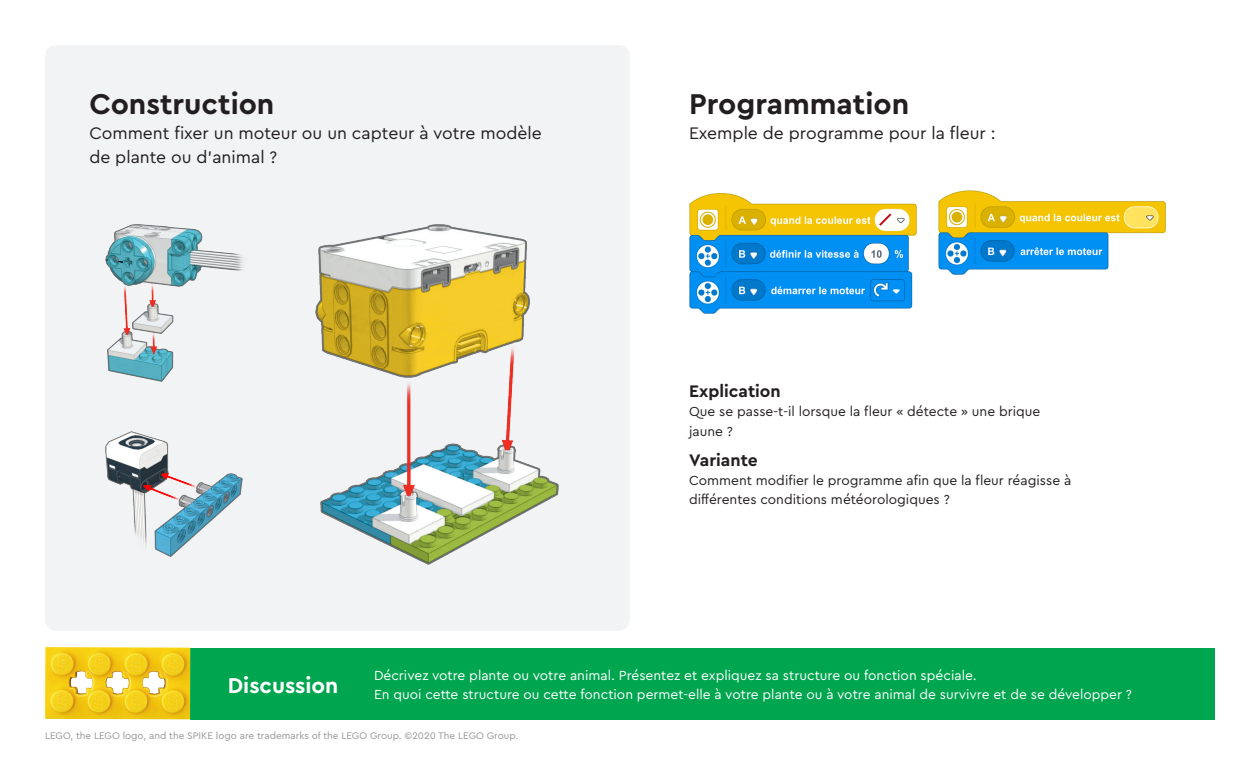
<style>
.page{position:relative;width:1260px;height:765px;background:#fff}
.page>*{position:absolute;margin:0;border:0;box-sizing:border-box;transform-origin:0 0}
.Header_1_-_Black{font:700 30px "Cera Pro";color:#231f20}
.Header_1_-_White{font:700 22.5px "Cera Pro";color:#fff}
.body_black_copy_2{font:17.5px/24.5px "Cera Pro";color:#231f20}
.Paragraph_Style_1{font:700 17.5px "Cera Pro";color:#231f20}
.Header_1_-_Black-2{font:700 17.5px "Cera Pro";color:#231f20}
.Header_1_-_White-2{font:13.75px "Cera Pro";color:#fff}
.desc_modify_it{font:13.75px/19.2px "Cera Pro";color:#231f20}
.Body_Copy_2_black_le{font:10px "Cera Pro";color:#939598}
</style>
<div class="page">
<div style="left:45px;top:45px;width:585px;height:586px;background:#f2f3f4;border-radius:11px"></div>
<img style="left:106px;top:224px;width:138px;height:158px">
<img style="left:315px;top:224px;width:243px;height:341px">
<img style="left:106px;top:431px;width:137px;height:126px">
<div style="left:190px;top:648px;width:1025px;height:72px;background:#00a54f"></div>
<img style="left:45px;top:647px;width:145px;height:73px">
<img style="left:689px;top:190px;width:477px;height:124px">
<p class="Header_1_-_Black" style="left:89px;top:84px;width:187px">Construction</p>
<p class="body_black_copy_2" style="left:89px;top:120px;width:454px">Comment fixer un moteur ou un capteur à votre modèle de plante ou d’animal ?</p>
<p class="Header_1_-_Black" style="left:689px;top:84px;width:222px">Programmation</p>
<p class="body_black_copy_2" style="left:689px;top:120px;width:308px">Exemple de programme pour la fleur :</p>
<p class="Paragraph_Style_1" style="left:689px;top:380px;width:93px">Explication</p>
<p class="desc_modify_it" style="left:689px;top:402px;width:353px">Que se passe-t-il lorsque la fleur « détecte » une brique jaune ?</p>
<p class="Header_1_-_Black-2" style="left:689px;top:448px;width:70px">Variante</p>
<p class="desc_modify_it" style="left:689px;top:470px;width:384px">Comment modifier le programme afin que la fleur réagisse à différentes conditions météorologiques ?</p>
<p class="Header_1_-_White" style="left:228px;top:670px;width:112px">Discussion</p>
<p class="Header_1_-_White-2" style="left:374px;top:666px;width:604px">Décrivez votre plante ou votre animal. Présentez et expliquez sa structure ou fonction spéciale.</p>
<p class="Header_1_-_White-2" style="left:374px;top:686px;width:759px">En quoi cette structure ou cette fonction permet-elle à votre plante ou à votre animal de survivre et de se développer ?</p>
<p class="Body_Copy_2_black_le" style="left:45px;top:729px;width:475px">LEGO, the LEGO logo, and the SPIKE logo are trademarks of the LEGO Group. ©2020 The LEGO Group.</p>
</div>
